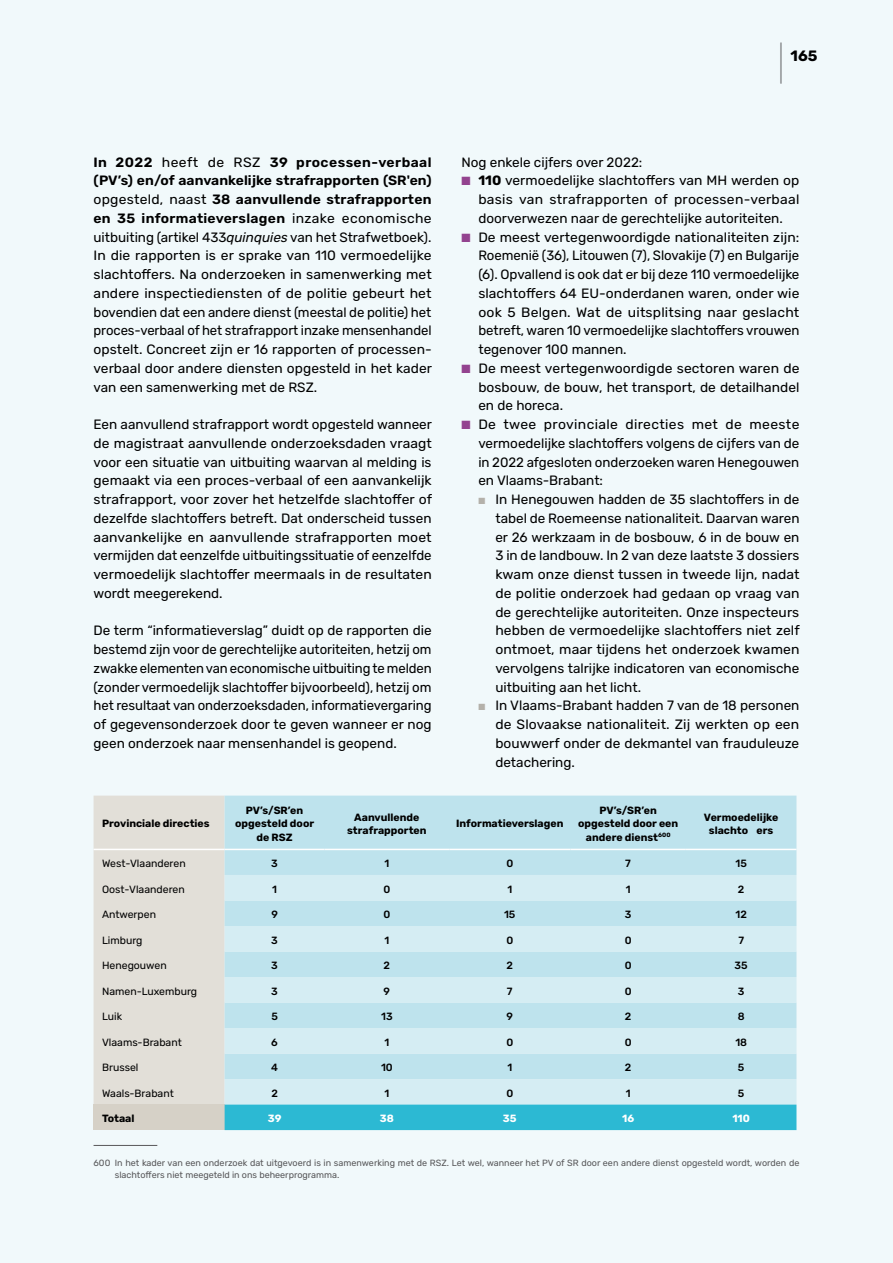
<style>
.page{position:relative;width:893px;height:1263px;background:#f1f9fb}
.page>*{position:absolute;margin:0;border:0;box-sizing:border-box;transform-origin:0 0}
.t1{font:300 37.5px "Rubik";color:#58585a;scale:.4 1}
.t2{font:700 15px "Rubik";color:#000}
.t3{font:13.5px/18.8px "Rubik";color:#000;text-align:justify}
.t4{font:700 10.5px/13.5px "Rubik";color:#000;text-align:center}
.t5{font:10.5px "Rubik";color:#000}
.t6{font:500 10.5px "Rubik";color:#000}
.t7{font:700 10.5px "Rubik";color:#fff}
.t8{font:9px/12px "Rubik";color:#58585a}
.s1{font-weight:600}
.s2{font-style:italic}
.s3{color:#93438f}
.s4{font-weight:700}
.s5{color:#b4b1aa}
</style>
<div class="page">
<hr style="left:94px;top:1145px;width:63px;height:1px;background:#58585a">
<svg style="left:94px;top:796px;width:702px;height:334px;background:#c2e2e9"></svg>
<hr style="left:94px;top:849px;width:131px;height:1px;background:#fff">
<hr style="left:225px;top:849px;width:100px;height:1px;background:#fff">
<hr style="left:325px;top:849px;width:124px;height:1px;background:#fff">
<hr style="left:449px;top:849px;width:121px;height:1px;background:#fff">
<hr style="left:570px;top:849px;width:116px;height:1px;background:#fff">
<hr style="left:686px;top:849px;width:110px;height:1px;background:#fff">
<p class="t3" style="left:94px;top:153px;width:340px"><span class="s1">In 2022</span> heeft de RSZ <span class="s1">39 processen-verbaal (PV’s) en/of aanvankelijke strafrapporten (SR'en) </span>opgesteld, naast <span class="s1">38 aanvullende strafrapporten en 35 informatieverslagen</span> inzake economische uitbuiting (artikel 433<span class="s2">quinquies</span> van het Strafwetboek).<br>In die rapporten is er sprake van 110 vermoedelijke slachtoffers. Na onderzoeken in samenwerking met andere inspectiediensten of de politie gebeurt het bovendien dat een andere dienst (meestal de politie) het proces-verbaal of het strafrapport inzake mensenhandel opstelt. Concreet zijn er 16 rapporten of processen&shy;verbaal door andere diensten opgesteld in het kader van een samenwerking met de RSZ.</p>
<p class="t3" style="left:94px;top:415px;width:340px">Een aanvullend strafrapport wordt opgesteld wanneer de magistraat aanvullende onderzoeksdaden vraagt voor een situatie van uitbuiting waarvan al melding is gemaakt via een proces-verbaal of een aanvankelijk strafrapport, voor zover het hetzelfde slachtoffer of dezelfde slachtoffers betreft. Dat onderscheid tussen aanvankelijke en aanvullende strafrapporten moet vermijden dat eenzelfde uitbuitingssituatie of eenzelfde vermoedelijk slachtoffer meermaals in de resultaten wordt meegerekend.</p>
<p class="t3" style="left:94px;top:622px;width:340px">De term “informatieverslag” duidt op de rapporten die bestemd zijn voor de gerechtelijke autoriteiten, hetzij om zwakke elementen van economische uitbuiting te melden (zonder vermoedelijk slachtoffer bijvoorbeeld), hetzij om het resultaat van onderzoeksdaden, informatievergaring of gegevensonderzoek door te geven wanneer er nog geen onderzoek naar mensenhandel is geopend.</p>
<h1 class="t1" style="left:780px;top:42px;width:10px">|</h1>
<p class="t2" style="left:791px;top:47px;width:28px">165</p>
<p class="t3" style="left:461px;top:153px;width:182px">Nog enkele cijfers over 2022:</p>
<p class="t3" style="left:478px;top:172px;width:323px;text-indent:-17px"><span class="s3">■</span> <span class="s4">110</span> vermoedelijke slachtoffers van MH werden op basis van strafrapporten of processen-verbaal doorverwezen naar de gerechtelijke autoriteiten.</p>
<p class="t3" style="left:478px;top:228px;width:323px;text-indent:-17px"><span class="s3">■</span> De meest vertegenwoordigde nationaliteiten zijn:<br>Roemenië (36), Litouwen (7), Slovakije (7) en Bulgarije (6). Opvallend is ook dat er bij deze 110 vermoedelijke slachtoffers 64 EU-onderdanen waren, onder wie ook 5 Belgen. Wat de uitsplitsing naar geslacht betreft, waren 10 vermoedelijke slachtoffers vrouwen tegenover 100 mannen.</p>
<p class="t3" style="left:478px;top:359px;width:323px;text-indent:-17px"><span class="s3">■</span> De meest vertegenwoordigde sectoren waren de bosbouw, de bouw, het transport, de detailhandel en de horeca.</p>
<p class="t3" style="left:478px;top:415px;width:323px;text-indent:-17px"><span class="s3">■</span> De twee provinciale directies met de meeste vermoedelijke slachtoffers volgens de cijfers van de in 2022 afgesloten onderzoeken waren Henegouwen en Vlaams-Brabant:</p>
<p class="t3" style="left:495px;top:490px;width:306px;text-indent:-17px"><span class="s5">■</span> In Henegouwen hadden de 35 slachtoffers in de tabel de Roemeense nationaliteit. Daarvan waren er 26 werkzaam in de bosbouw, 6 in de bouw en 3 in de landbouw. In 2 van deze laatste 3 dossiers kwam onze dienst tussen in tweede lijn, nadat de politie onderzoek had gedaan op vraag van de gerechtelijke autoriteiten. Onze inspecteurs hebben de vermoedelijke slachtoffers niet zelf ontmoet, maar tijdens het onderzoek kwamen vervolgens talrijke indicatoren van economische uitbuiting aan het licht.</p>
<p class="t3" style="left:495px;top:697px;width:306px;text-indent:-17px"><span class="s5">■</span> In Vlaams-Brabant hadden 7 van de 18 personen de Slovaakse nationaliteit. Zij werkten op een bouwwerf onder de dekmantel van frauduleuze detachering.</p>
<p class="t4" style="left:102px;top:817px;width:109px">Provinciale directies</p>
<p class="t4" style="left:235px;top:804px;width:80px">PV’s/SR’en opgesteld door de RSZ</p>
<p class="t4" style="left:347px;top:810px;width:81px">Aanvullende strafrapporten</p>
<p class="t4" style="left:456px;top:817px;width:109px">Informatieverslagen</p>
<p class="t4" style="left:578px;top:804px;width:102px">PV’s/SR’en opgesteld door een andere dienst<sup>600</sup></p>
<p class="t4" style="left:704px;top:810px;width:76px">Vermoedelijke slachto ers</p>
<p class="t5" style="left:102px;top:857px;width:85px">West-Vlaanderen</p>
<p class="t6" style="left:271px;top:857px;width:8px">3</p>
<p class="t6" style="left:384px;top:857px;width:6px">1</p>
<p class="t6" style="left:506px;top:857px;width:8px">0</p>
<p class="t6" style="left:625px;top:857px;width:7px">7</p>
<p class="t6" style="left:735px;top:857px;width:13px">15</p>
<p class="t5" style="left:102px;top:883px;width:84px">Oost-Vlaanderen</p>
<p class="t6" style="left:272px;top:883px;width:6px">1</p>
<p class="t6" style="left:383px;top:883px;width:8px">0</p>
<p class="t6" style="left:507px;top:883px;width:6px">1</p>
<p class="t6" style="left:626px;top:883px;width:6px">1</p>
<p class="t6" style="left:738px;top:883px;width:8px">2</p>
<p class="t5" style="left:102px;top:909px;width:56px">Antwerpen</p>
<p class="t6" style="left:271px;top:909px;width:8px">9</p>
<p class="t6" style="left:383px;top:909px;width:8px">0</p>
<p class="t6" style="left:504px;top:909px;width:13px">15</p>
<p class="t6" style="left:625px;top:909px;width:8px">3</p>
<p class="t6" style="left:735px;top:909px;width:13px">12</p>
<p class="t5" style="left:102px;top:934px;width:42px">Limburg</p>
<p class="t6" style="left:271px;top:934px;width:8px">3</p>
<p class="t6" style="left:384px;top:934px;width:6px">1</p>
<p class="t6" style="left:506px;top:934px;width:8px">0</p>
<p class="t6" style="left:625px;top:934px;width:8px">0</p>
<p class="t6" style="left:738px;top:934px;width:7px">7</p>
<p class="t5" style="left:102px;top:960px;width:66px">Henegouwen</p>
<p class="t6" style="left:271px;top:960px;width:8px">3</p>
<p class="t6" style="left:384px;top:960px;width:8px">2</p>
<p class="t6" style="left:507px;top:960px;width:8px">2</p>
<p class="t6" style="left:625px;top:960px;width:8px">0</p>
<p class="t6" style="left:735px;top:960px;width:15px">35</p>
<p class="t5" style="left:102px;top:985px;width:97px">Namen-Luxemburg</p>
<p class="t6" style="left:271px;top:985px;width:8px">3</p>
<p class="t6" style="left:384px;top:985px;width:8px">9</p>
<p class="t6" style="left:507px;top:985px;width:7px">7</p>
<p class="t6" style="left:625px;top:985px;width:8px">0</p>
<p class="t6" style="left:738px;top:985px;width:8px">3</p>
<p class="t5" style="left:102px;top:1011px;width:22px">Luik</p>
<p class="t6" style="left:271px;top:1011px;width:8px">5</p>
<p class="t6" style="left:381px;top:1011px;width:13px">13</p>
<p class="t6" style="left:507px;top:1011px;width:8px">9</p>
<p class="t6" style="left:625px;top:1011px;width:8px">2</p>
<p class="t6" style="left:738px;top:1011px;width:8px">8</p>
<p class="t5" style="left:102px;top:1036px;width:81px">Vlaams-Brabant</p>
<p class="t6" style="left:271px;top:1036px;width:8px">6</p>
<p class="t6" style="left:384px;top:1036px;width:6px">1</p>
<p class="t6" style="left:506px;top:1036px;width:8px">0</p>
<p class="t6" style="left:625px;top:1036px;width:8px">0</p>
<p class="t6" style="left:735px;top:1036px;width:13px">18</p>
<p class="t5" style="left:102px;top:1062px;width:38px">Brussel</p>
<p class="t6" style="left:271px;top:1062px;width:8px">4</p>
<p class="t6" style="left:381px;top:1062px;width:13px">10</p>
<p class="t6" style="left:507px;top:1062px;width:6px">1</p>
<p class="t6" style="left:625px;top:1062px;width:8px">2</p>
<p class="t6" style="left:738px;top:1062px;width:8px">5</p>
<p class="t5" style="left:102px;top:1087px;width:73px">Waals-Brabant</p>
<p class="t6" style="left:271px;top:1087px;width:8px">2</p>
<p class="t6" style="left:384px;top:1087px;width:6px">1</p>
<p class="t6" style="left:506px;top:1087px;width:8px">0</p>
<p class="t6" style="left:626px;top:1087px;width:6px">1</p>
<p class="t6" style="left:738px;top:1087px;width:8px">5</p>
<p class="t4" style="left:102px;top:1112px;width:34px">Totaal</p>
<p class="t7" style="left:268px;top:1113px;width:15px">39</p>
<p class="t7" style="left:380px;top:1113px;width:16px">38</p>
<p class="t7" style="left:503px;top:1113px;width:15px">35</p>
<p class="t7" style="left:622px;top:1113px;width:14px">16</p>
<p class="t7" style="left:732px;top:1113px;width:19px">110</p>
<p class="t8" style="left:115px;top:1157px;width:686px;text-indent:-21px">600 In het kader van een onderzoek dat uitgevoerd is in samenwerking met de RSZ. Let wel, wanneer het PV of SR door een andere dienst opgesteld wordt, worden de slachtoffers niet meegeteld in ons beheerprogramma.</p>
</div>
